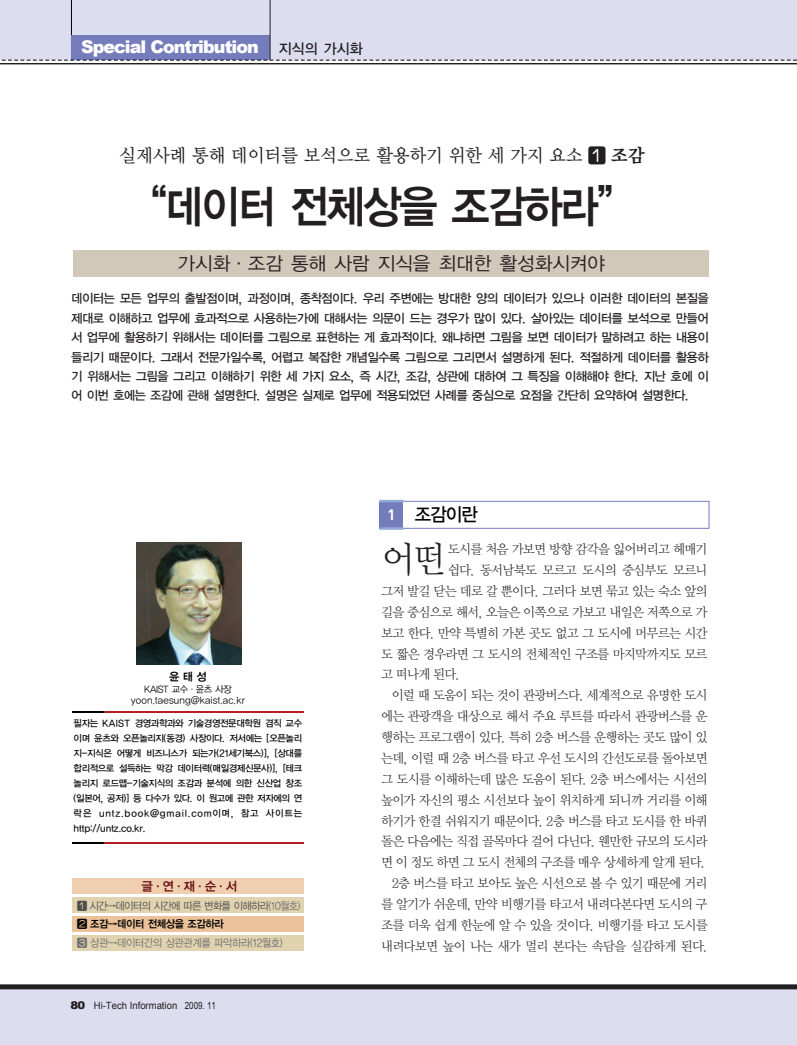
<style>
.page{position:relative;width:797px;height:1045px;background:#fff}
.page>*{position:absolute;margin:0;border:0;box-sizing:border-box;transform-origin:0 0}
.t1{font:45px "YGO14";letter-spacing:-.12em;color:#231f20;scale:.92 1}
.t2{font:36.25px "Y Mj O12";color:#231f20}
.t3{font:18.75px "Y Mj O13";letter-spacing:-.065em;color:#231f20;scale:.95 1}
.t4{font:18.75px "YGO12";letter-spacing:-.07em;color:#231f20}
.t5{font:18.75px "YGO13";color:#000;scale:.95 1}
.t6{font:900 17.5px "Arial";letter-spacing:-.055em;color:#fff}
.t7{font:13.12px "Y Mj O12";letter-spacing:-.115em;color:#231f20}
.t8{font:12.5px/19.4px "YGO13";letter-spacing:-.12em;color:#231f20;text-align:justify}
.t9{font:12.5px "YGO14";color:#6c1218}
.t10{font:11.25px "YGO14";color:#000}
.t11{font:10.62px "YGO12";letter-spacing:-.145em;color:#4d4d4d;scale:.95 1}
.t12{font:10.62px "YGO12";letter-spacing:-.115em;color:#6c6d70;scale:.95 1}
.t13{font:10.62px "YGO14";letter-spacing:-.115em;color:#000;scale:.95 1}
.t14{font:10px "Arial";color:#231f20;scale:.95 1}
.t15{font:9.38px/15px "YGO13";letter-spacing:-.085em;color:#000;text-align:justify}
.t16{font:9.38px/11.2px "YGO12";letter-spacing:-.05em;color:#000;text-align:center}
.s1{font-family:"YGO13";font-weight:400;font-size:14.38px;color:#231f20}
.s2{font-family:"Y Mj O15"}
.s3{color:#6c6d70}
.s4{font-weight:900;font-size:10.62px}
.s5{font-family:"DIN";font-weight:700;font-size:15px;color:#fff}
</style>
<div class="page">
<div style="left:0;top:0;width:796px;height:60px;background:#dcddef"></div>
<div style="left:0;top:987px;width:796px;height:58px;background:#dcddef"></div>
<hr style="left:71px;top:0;width:1px;height:60px;background:#000">
<hr style="left:0;top:63px;width:796px;height:1px;background:#000">
<div style="left:71px;top:35px;width:198px;height:25px;background:#757cbc"></div>
<svg style="left:1px;top:60px;width:795px;height:1px"></svg>
<hr style="left:270px;top:0;width:1px;height:60px;background:#231f20">
<div style="left:73px;top:250px;width:636px;height:27px;background:#d2c8ba"></div>
<div style="left:0;top:984px;width:796px;height:5px;background:#231f20"></div>
<img style="left:136px;top:542px;width:105px;height:123px">
<hr style="left:72px;top:712px;width:231px;height:1px;background:#b62024">
<hr style="left:72px;top:712px;width:31px;height:1px;background:#000">
<hr style="left:72px;top:842px;width:231px;height:2px;background:#b62024">
<hr style="left:72px;top:842px;width:31px;height:2px;background:#000">
<div style="left:379px;top:501px;width:330px;height:28px;border:1px solid #757cbc"></div>
<div style="left:379px;top:502px;width:24px;height:26px;background:#757cbc"></div>
<hr style="left:379px;top:500px;width:24px;height:2px;background:#92acd8">
<hr style="left:379px;top:527px;width:24px;height:3px;background:#92acd8">
<div style="left:72px;top:897px;width:231px;height:16px;background:#e1d3af"></div>
<div style="left:72px;top:916px;width:231px;height:16px;background:#ebc299"></div>
<div style="left:72px;top:935px;width:231px;height:16px;background:#e1d3af"></div>
<div style="left:72px;top:879px;width:231px;height:15px;background:#efcfb0"></div>
<h3 class="t6" style="left:81px;top:34px;width:284px">Special Contribution <span class="s1">지식의 가시화</span></h3>
<h3 class="t3" style="left:119px;top:147px;width:555px">실제사례 통해 데이터를 보석으로 활용하기 위한 세 가지 요소 <span class="s2">⃞ 조감</span></h3>
<h1 class="t1" style="left:127px;top:186px;width:555px">“데이터 전체상을 조감하라”</h1>
<h3 class="t4" style="left:177px;top:255px;width:430px">가시화·조감 통해 사람 지식을 최대한 활성화시켜야</h3>
<p class="t8" style="left:71px;top:290px;width:639px">데이터는 모든 업무의 출발점이며, 과정이며, 종착점이다. 우리 주변에는 방대한 양의 데이터가 있으나 이러한 데이터의 본질을 제대로 이해하고 업무에 효과적으로 사용하는가에 대해서는 의문이 드는 경우가 많이 있다. 살아있는 데이터를 보석으로 만들어 서 업무에 활용하기 위해서는 데이터를 그림으로 표현하는 게 효과적이다. 왜냐하면 그림을 보면 데이터가 말하려고 하는 내용이 들리기 때문이다. 그래서 전문가일수록, 어렵고 복잡한 개념일수록 그림으로 그리면서 설명하게 된다. 적절하게 데이터를 활용하 기 위해서는 그림을 그리고 이해하기 위한 세 가지 요소, 즉 시간, 조감, 상관에 대하여 그 특징을 이해해야 한다. 지난 호에 이 어 이번 호에는 조감에 관해 설명한다. 설명은 실제로 업무에 적용되었던 사례를 중심으로 요점을 간단히 요약하여 설명한다.</p>
<p class="t10" style="left:169px;top:671px;width:40px">윤태성</p>
<p class="t16" style="left:130px;top:684px;width:117px">KAIST 교수·윤츠 사장 yoon.taesung@kaist.ac.kr</p>
<p class="t15" style="left:73px;top:717px;width:231px">필자는 KAIST 경영과학과와 기술경영전문대학원 겸직 교수 이며 윤츠와 오픈놀리지(동경) 사장이다. 저서에는 [오픈놀리 지-지식은 어떻게 비즈니스가 되는가(21세기북스)], [상대를 합리적으로 설득하는 막강 데이터력(매일경제신문사)], [테크 놀리지 로드맵-기술지식의 조감과 분석에 의한 신산업 창조 (일본어, 공저)] 등 다수가 있다. 이 원고에 관한 저자에의 연 락은 untz.book@gmail.com이며, 참고 사이트는 http://untz.co.kr.</p>
<p class="t9" style="left:141px;top:881px;width:98px">글·연·재·순·서</p>
<p class="t11" style="left:77px;top:901px;width:237px">⃞ 시간→데이터의 시간에 따른 변화를 이해하라<span class="s3">(10월호)</span></p>
<p class="t13" style="left:77px;top:919px;width:156px">⃞ 조감→데이터 전체상을 조감하라</p>
<p class="t12" style="left:77px;top:938px;width:218px">⃞ 상관→데이터간의 상관관계를 파악하라(12월호)</p>
<p class="t14" style="left:70px;top:1000px;width:155px"><span class="s4">80</span> Hi-Tech Information 2009. 11</p>
<h3 class="t5" style="left:387px;top:506px;width:97px"><span class="s5">1</span> 조감이란</h3>
<h2 class="t2" style="left:380px;top:543px;width:68px">어떤</h2>
<p class="t7" style="left:447px;top:543px;width:262px">도시를 처음 가보면 방향 감각을 잃어버리고 헤매기</p>
<p class="t7" style="left:447px;top:564px;width:262px">쉽다. 동서남북도 모르고 도시의 중심부도 모르니</p>
<p class="t7" style="left:380px;top:585px;width:329px">그저 발길 닫는 데로 갈 뿐이다. 그러다 보면 묶고 있는 숙소 앞의</p>
<p class="t7" style="left:380px;top:606px;width:329px">길을 중심으로 해서, 오늘은 이쪽으로 가보고 내일은 저쪽으로 가</p>
<p class="t7" style="left:380px;top:627px;width:329px">보고 한다. 만약 특별히 가본 곳도 없고 그 도시에 머무르는 시간</p>
<p class="t7" style="left:380px;top:648px;width:329px">도 짧은 경우라면 그 도시의 전체적인 구조를 마지막까지도 모르</p>
<p class="t7" style="left:380px;top:669px;width:81px">고 떠나게 된다.</p>
<p class="t7" style="left:391px;top:689px;width:318px">이럴 때 도움이 되는 것이 관광버스다. 세계적으로 유명한 도시</p>
<p class="t7" style="left:380px;top:710px;width:329px">에는 관광객을 대상으로 해서 주요 루트를 따라서 관광버스를 운</p>
<p class="t7" style="left:380px;top:731px;width:329px">행하는 프로그램이 있다. 특히 2층 버스를 운행하는 곳도 많이 있</p>
<p class="t7" style="left:380px;top:752px;width:329px">는데, 이럴 때 2층 버스를 타고 우선 도시의 간선도로를 돌아보면</p>
<p class="t7" style="left:380px;top:773px;width:328px">그 도시를 이해하는데 많은 도움이 된다. 2층 버스에서는 시선의</p>
<p class="t7" style="left:380px;top:794px;width:329px">높이가 자신의 평소 시선보다 높이 위치하게 되니까 거리를 이해</p>
<p class="t7" style="left:380px;top:815px;width:329px">하기가 한결 쉬워지기 때문이다. 2층 버스를 타고 도시를 한 바퀴</p>
<p class="t7" style="left:380px;top:836px;width:329px">돌은 다음에는 직접 골목마다 걸어 다닌다. 웬만한 규모의 도시라</p>
<p class="t7" style="left:380px;top:856px;width:326px">면 이 정도 하면 그 도시 전체의 구조를 매우 상세하게 알게 된다.</p>
<p class="t7" style="left:391px;top:877px;width:318px">2층 버스를 타고 보아도 높은 시선으로 볼 수 있기 때문에 거리</p>
<p class="t7" style="left:380px;top:898px;width:329px">를 알기가 쉬운데, 만약 비행기를 타고서 내려다본다면 도시의 구</p>
<p class="t7" style="left:380px;top:919px;width:329px">조를 더욱 쉽게 한눈에 알 수 있을 것이다. 비행기를 타고 도시를</p>
<p class="t7" style="left:380px;top:940px;width:329px">내려다보면 높이 나는 새가 멀리 본다는 속담을 실감하게 된다.</p>
</div>
